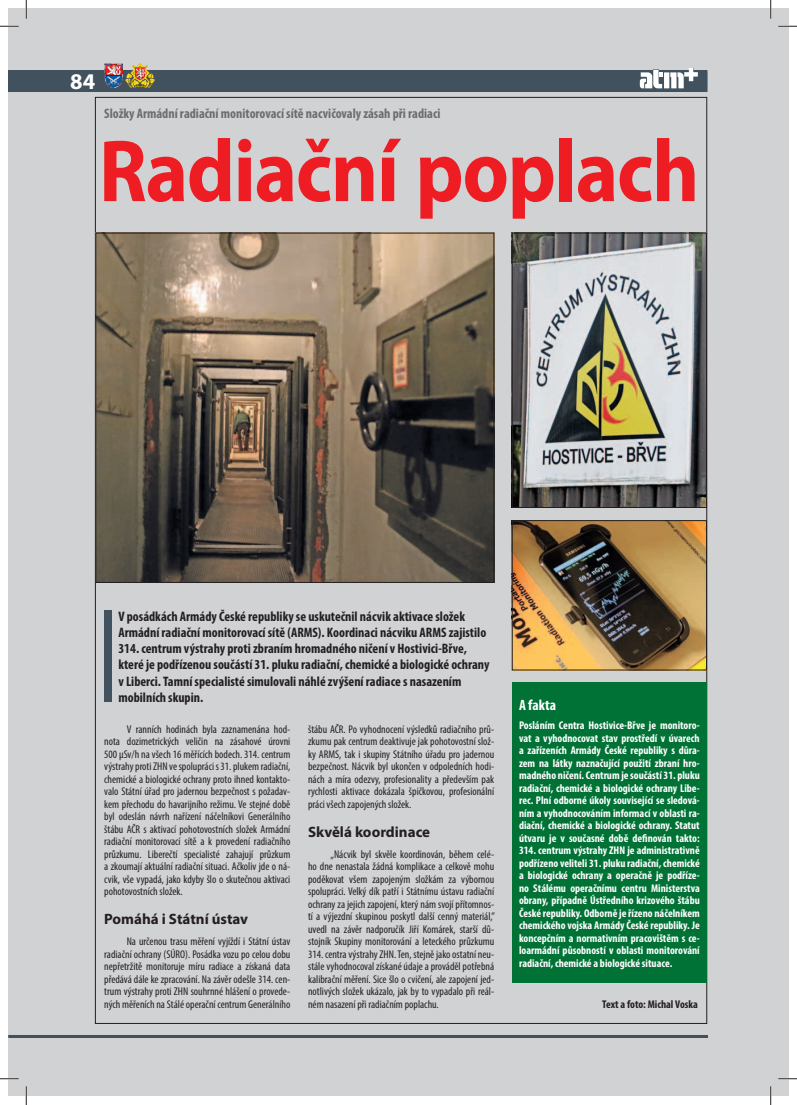
<style>
.page{position:relative;width:797px;height:1105px;background:#fff}
.page>*{position:absolute;margin:0;border:0;box-sizing:border-box;transform-origin:0 0}
.t1{font:700 88.75px "Myriad Pro";letter-spacing:-.015em;color:#ee1d23;scale:.91 1}
.t2{font:700 22.5px "Myriad Pro";color:#fff}
.t3{font:700 15px "Myriad Pro";color:#231f20}
.t4{font:700 condensed 15px "Myriad Pro";color:#fff}
.t5{font:700 condensed 13.75px/16.2px "Myriad Pro";color:#231f20}
.t6{font:700 condensed 13.75px "Myriad Pro";color:#6c6d70}
.t7{font:condensed 11.25px/12.5px "Myriad Pro";color:#231f20;text-align:justify}
.t8{font:700 condensed 11.25px/12.5px "Myriad Pro";color:#fff;text-align:justify}
.t9{font:700 condensed 11.25px "Myriad Pro";color:#231f20}
</style>
<div class="page">
<div style="left:770px;top:9px;width:18px;height:1087px;background:#d1d2d4"></div>
<div style="left:9px;top:9px;width:761px;height:1087px;background:#d1d2d4"></div>
<hr style="left:9px;top:1035px;width:698px;height:2px;background:#41525e">
<img style="left:97px;top:235px;width:395px;height:346px">
<div style="left:95px;top:233px;width:399px;height:350px;border:1px solid #231f20"></div>
<img style="left:514px;top:235px;width:190px;height:271px">
<div style="left:512px;top:233px;width:194px;height:275px;border:1px solid #231f20"></div>
<img style="left:514px;top:522px;width:190px;height:146px">
<div style="left:512px;top:520px;width:194px;height:150px;border:1px solid #231f20"></div>
<div style="left:9px;top:70px;width:698px;height:21px;background:#41525e"></div>
<svg style="left:639px;top:68px;width:59px;height:20px"></svg>
<svg style="left:104px;top:63px;width:51px;height:25px"></svg>
<div style="left:104px;top:610px;width:7px;height:92px;background:#41525e"></div>
<div style="left:512px;top:683px;width:194px;height:300px;background:#007236"></div>
<svg style="left:1px;top:25px;width:18px;height:2px"></svg>
<svg style="left:778px;top:25px;width:19px;height:2px"></svg>
<svg style="left:1px;top:1078px;width:18px;height:1px"></svg>
<svg style="left:778px;top:1078px;width:19px;height:1px"></svg>
<svg style="left:25px;top:0;width:2px;height:19px"></svg>
<svg style="left:25px;top:1086px;width:2px;height:18px"></svg>
<svg style="left:770px;top:0;width:1px;height:19px"></svg>
<svg style="left:770px;top:1086px;width:1px;height:18px"></svg>
<h2 class="t2" style="left:70px;top:73px;width:26px">84</h2>
<p class="t6" style="left:104px;top:108px;width:338px">Složky Armádní radiační monitorovací sítě nacvičovaly zásah při radiaci</p>
<h1 class="t1" style="left:99px;top:138px;width:661px">Radiační poplach</h1>
<p class="t5" style="left:118px;top:609px;width:372px">V posádkách Armády České republiky se uskutečnil nácvik aktivace složek Armádní radiační monitorovací sítě (ARMS). Koordinaci nácviku ARMS zajistilo 314. centrum výstrahy proti zbraním hromadného ničení v Hostivici-Břve, které je podřízenou součástí 31. pluku radiační, chemické a biologické ochrany v Liberci. Tamní specialisté simulovali náhlé zvýšení radiace s nasazením mobilních skupin.</p>
<p class="t7" style="left:104px;top:724px;width:188px;text-indent:22px">V ranních hodinách byla zaznamenána hod&shy;nota dozimetrických veličin na zásahové úrovni 500 μSv/h na všech 16 měřících bodech. 314. centrum výstrahy proti ZHN ve spolupráci s 31. plukem radiační, chemické a biologické ochrany proto ihned kontakto&shy;valo Státní úřad pro jadernou bezpečnost s požadav&shy;kem přechodu do havarijního režimu. Ve stejné době byl odeslán návrh nařízení náčelníkovi Generálního štábu AČR s aktivací pohotovostních složek Armádní radiační monitorovací sítě a k provedení radiačního průzkumu. Liberečtí specialisté zahajují průzkum a zkoumají aktuální radiační situaci. Ačkoliv jde o ná&shy;cvik, vše vypadá, jako kdyby šlo o skutečnou aktivaci pohotovostních složek.</p>
<h3 class="t3" style="left:104px;top:913px;width:145px">Pomáhá i Státní ústav</h3>
<p class="t7" style="left:104px;top:936px;width:188px;text-indent:22px">Na určenou trasu měření vyjíždí i Státní ústav radiační ochrany (SÚRO). Posádka vozu po celou dobu nepřetržitě monitoruje míru radiace a získaná data předává dále ke zpracování. Na závěr odešle 314. cen&shy;trum výstrahy proti ZHN souhrnné hlášení o provede&shy;ných měřeních na Stálé operační centrum Generálního</p>
<p class="t7" style="left:308px;top:724px;width:188px">štábu AČR. Po vyhodnocení výsledků radiačního prů&shy;zkumu pak centrum deaktivuje jak pohotovostní slož&shy;ky ARMS, tak i skupiny Státního úřadu pro jadernou bezpečnost. Nácvik byl ukončen v odpoledních hodi&shy;nách a míra odezvy, profesionality a především pak rychlosti aktivace dokázala špičkovou, profesionální práci všech zapojených složek.</p>
<h3 class="t3" style="left:308px;top:826px;width:124px">Skvělá koordinace</h3>
<p class="t7" style="left:308px;top:849px;width:188px;text-indent:22px">„Nácvik byl skvěle koordinován, během celé&shy;ho dne nenastala žádná komplikace a celkově mohu poděkovat všem zapojeným složkám za výbornou spolupráci. Velký dík patří i Státnímu ústavu radiační ochrany za jejich zapojení, který nám svojí přítomnos&shy;tí a výjezdní skupinou poskytl další cenný materiál,” uvedl na závěr nadporučík Jiří Komárek, starší dů&shy;stojník Skupiny monitorování a leteckého průzkumu 314. centra výstrahy ZHN. Ten, stejně jako ostatní neu&shy;stále vyhodnocoval získané údaje a prováděl potřebná kalibrační měření. Sice šlo o cvičení, ale zapojení jed&shy;notlivých složek ukázalo, jak by to vypadalo při reál&shy;ném nasazení při radiačním poplachu.</p>
<h3 class="t4" style="left:519px;top:700px;width:39px">A fakta</h3>
<p class="t8" style="left:519px;top:720px;width:182px">Posláním Centra Hostivice-Břve je monitoro&shy;vat a vyhodnocovat stav prostředí v úvarech a zařízeních Armády České republiky s důra&shy;zem na látky naznačující použití zbraní hro&shy;madného ničení. Centrum je součástí 31. pluku radiační, chemické a biologické ochrany Libe&shy;rec. Plní odborné úkoly související se sledová&shy;ním a vyhodnocováním informací v oblasti ra&shy;diační, chemické a biologické ochrany. Statut útvaru je v současné době definován takto:<br>314. centrum výstrahy ZHN je administrativně podřízeno veliteli 31. pluku radiační, chemické a biologické ochrany a operačně je podříze&shy;no Stálému operačnímu centru Ministerstva obrany, případně Ústředního krizového štábu České republiky. Odborně je řízeno náčelníkem chemického vojska Armády České republiky. Je koncepčním a normativním pracovištěm s ce&shy;loarmádní působností v oblasti monitorování radiační, chemické a biologické situace.</p>
<p class="t9" style="left:602px;top:1000px;width:97px">Text a foto: Michal Voska</p>
</div>
